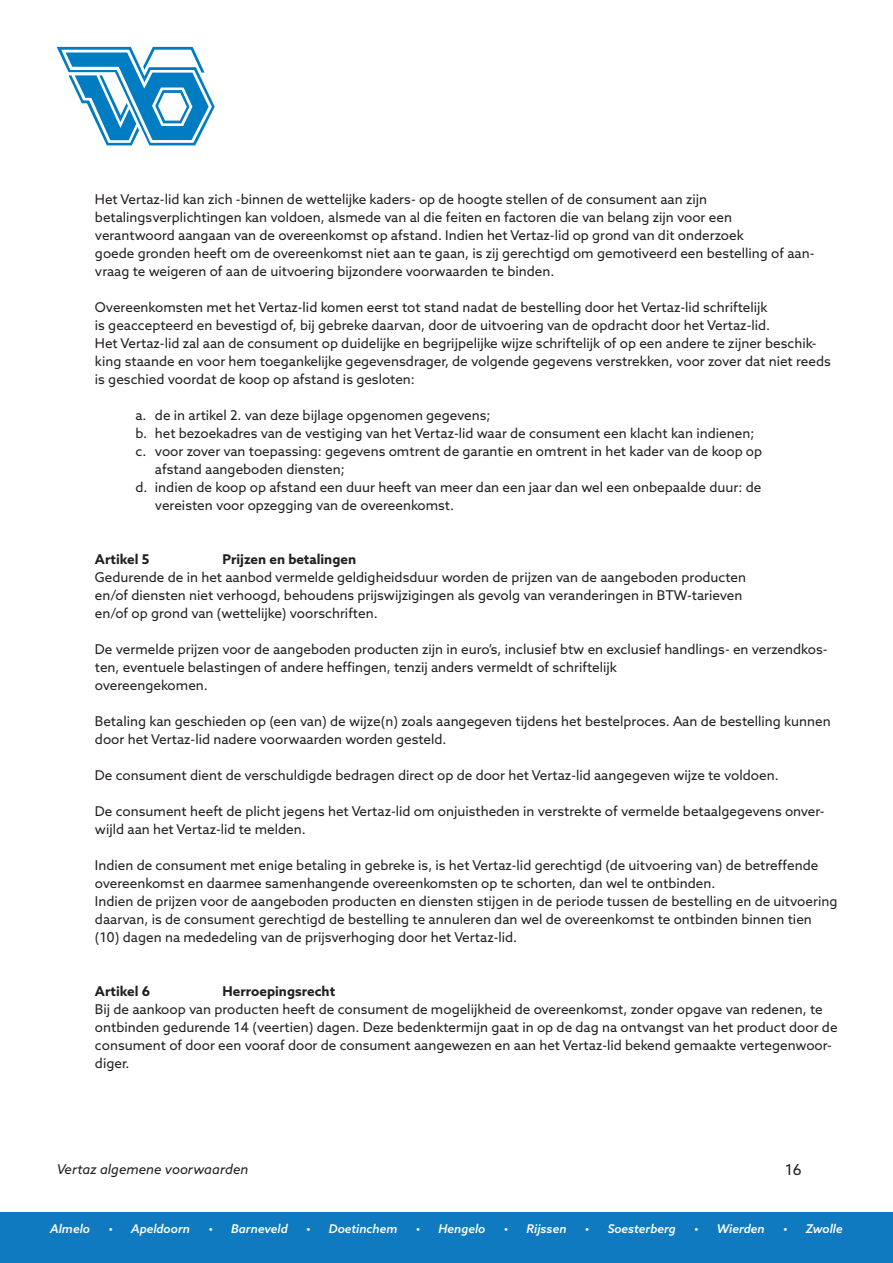
<style>
.page{position:relative;width:893px;height:1263px;background:#fff}
.page>*{position:absolute;margin:0;border:0;box-sizing:border-box;transform-origin:0 0}
.t1{font:15px "Azo Sans";color:#231f20}
.t2{font:13.5px/18px "Azo Sans";color:#231f20}
.t3{font:700 13.5px "Azo Sans";color:#231f20}
.t4{font:italic 13.5px "Azo Sans";color:#231f20}
.t5{font:italic 500 12px "Azo Sans";color:#fff}
</style>
<div class="page">
<svg style="left:57px;top:47px;width:158px;height:98px"></svg>
<div style="left:0;top:1213px;width:893px;height:50px;background:#107ac0"></div>
<p class="t2" style="left:95px;top:190px;width:614px">Het Vertaz-lid kan zich -binnen de wettelijke kaders- op de hoogte stellen of de consument aan zijn</p>
<p class="t2" style="left:95px;top:208px;width:639px">betalingsverplichtingen kan voldoen, alsmede van al die feiten en factoren die van belang zijn voor een</p>
<p class="t2" style="left:95px;top:226px;width:650px">verantwoord aangaan van de overeenkomst op afstand. Indien het Vertaz-lid op grond van dit onderzoek</p>
<p class="t2" style="left:95px;top:244px;width:721px">goede gronden heeft om de overeenkomst niet aan te gaan, is zij gerechtigd om gemotiveerd een bestelling of aan&shy;vraag te weigeren of aan de uitvoering bijzondere voorwaarden te binden.</p>
<p class="t2" style="left:95px;top:298px;width:674px">Overeenkomsten met het Vertaz-lid komen eerst tot stand nadat de bestelling door het Vertaz-lid schriftelijk</p>
<p class="t2" style="left:95px;top:316px;width:677px">is geaccepteerd en bevestigd of, bij gebreke daarvan, door de uitvoering van de opdracht door het Vertaz-lid.</p>
<p class="t2" style="left:95px;top:334px;width:737px">Het Vertaz-lid zal aan de consument op duidelijke en begrijpelijke wijze schriftelijk of op een andere te zijner beschik&shy;king staande en voor hem toegankelijke gegevensdrager, de volgende gegevens verstrekken, voor zover dat niet reeds is geschied voordat de koop op afstand is gesloten:</p>
<p class="t2" style="left:135px;top:406px;width:357px">a. de in artikel 2. van deze bijlage opgenomen gegevens;</p>
<p class="t2" style="left:135px;top:424px;width:620px">b. het bezoekadres van de vestiging van het Vertaz-lid waar de consument een klacht kan indienen;</p>
<p class="t2" style="left:135px;top:442px;width:628px">c. voor zover van toepassing: gegevens omtrent de garantie en omtrent in het kader van de koop op</p>
<p class="t2" style="left:155px;top:460px;width:191px">afstand aangeboden diensten;</p>
<p class="t2" style="left:135px;top:478px;width:627px">d. indien de koop op afstand een duur heeft van meer dan een jaar dan wel een onbepaalde duur: de</p>
<p class="t2" style="left:155px;top:496px;width:301px">vereisten voor opzegging van de overeenkomst.</p>
<p class="t3" style="left:95px;top:550px;width:56px">Artikel 5</p>
<p class="t3" style="left:223px;top:550px;width:135px">Prijzen en betalingen</p>
<p class="t2" style="left:95px;top:568px;width:653px">Gedurende de in het aanbod vermelde geldigheidsduur worden de prijzen van de aangeboden producten</p>
<p class="t2" style="left:95px;top:586px;width:649px">en/of diensten niet verhoogd, behoudens prijswijzigingen als gevolg van veranderingen in BTW-tarieven</p>
<p class="t2" style="left:95px;top:604px;width:284px">en/of op grond van (wettelijke) voorschriften.</p>
<p class="t2" style="left:95px;top:640px;width:734px">De vermelde prijzen voor de aangeboden producten zijn in euro’s, inclusief btw en exclusief handlings- en verzendkos&shy;ten, eventuele belastingen of andere heffingen, tenzij anders vermeldt of schriftelijk</p>
<p class="t2" style="left:95px;top:676px;width:114px">overeengekomen.</p>
<p class="t2" style="left:95px;top:712px;width:737px">Betaling kan geschieden op (een van) de wijze(n) zoals aangegeven tijdens het bestelproces. Aan de bestelling kunnen door het Vertaz-lid nadere voorwaarden worden gesteld.</p>
<p class="t2" style="left:95px;top:766px;width:685px">De consument dient de verschuldigde bedragen direct op de door het Vertaz-lid aangegeven wijze te voldoen.</p>
<p class="t2" style="left:95px;top:802px;width:731px">De consument heeft de plicht jegens het Vertaz-lid om onjuistheden in verstrekte of vermelde betaalgegevens onver&shy;wijld aan het Vertaz-lid te melden.</p>
<p class="t2" style="left:95px;top:856px;width:725px">Indien de consument met enige betaling in gebreke is, is het Vertaz-lid gerechtigd (de uitvoering van) de betreffende overeenkomst en daarmee samenhangende overeenkomsten op te schorten, dan wel te ontbinden.</p>
<p class="t2" style="left:95px;top:892px;width:744px">Indien de prijzen voor de aangeboden producten en diensten stijgen in de periode tussen de bestelling en de uitvoering daarvan, is de consument gerechtigd de bestelling te annuleren dan wel de overeenkomst te ontbinden binnen tien (10) dagen na mededeling van de prijsverhoging door het Vertaz-lid.</p>
<p class="t3" style="left:95px;top:982px;width:57px">Artikel 6</p>
<p class="t3" style="left:223px;top:982px;width:114px">Herroepingsrecht</p>
<p class="t2" style="left:95px;top:1000px;width:744px">Bij de aankoop van producten heeft de consument de mogelijkheid de overeenkomst, zonder opgave van redenen, te ontbinden gedurende 14 (veertien) dagen. Deze bedenktermijn gaat in op de dag na ontvangst van het product door de consument of door een vooraf door de consument aangewezen en aan het Vertaz-lid bekend gemaakte vertegenwoor&shy;diger.</p>
<p class="t4" style="left:57px;top:1161px;width:193px">Vertaz algemene voorwaarden</p>
<p class="t1" style="left:785px;top:1160px;width:18px">16</p>
<p class="t5" style="left:50px;top:1221px;width:41px">Almelo</p>
<p class="t5" style="left:108px;top:1221px;width:83px">• Apeldoorn</p>
<p class="t5" style="left:208px;top:1221px;width:81px">• Barneveld</p>
<p class="t5" style="left:306px;top:1221px;width:93px">• Doetinchem</p>
<p class="t5" style="left:416px;top:1221px;width:71px">• Hengelo</p>
<p class="t5" style="left:504px;top:1221px;width:64px">• Rijssen</p>
<p class="t5" style="left:585px;top:1221px;width:93px">• Soesterberg</p>
<p class="t5" style="left:694px;top:1221px;width:72px">• Wierden</p>
<p class="t5" style="left:783px;top:1221px;width:61px">• Zwolle</p>
</div>
